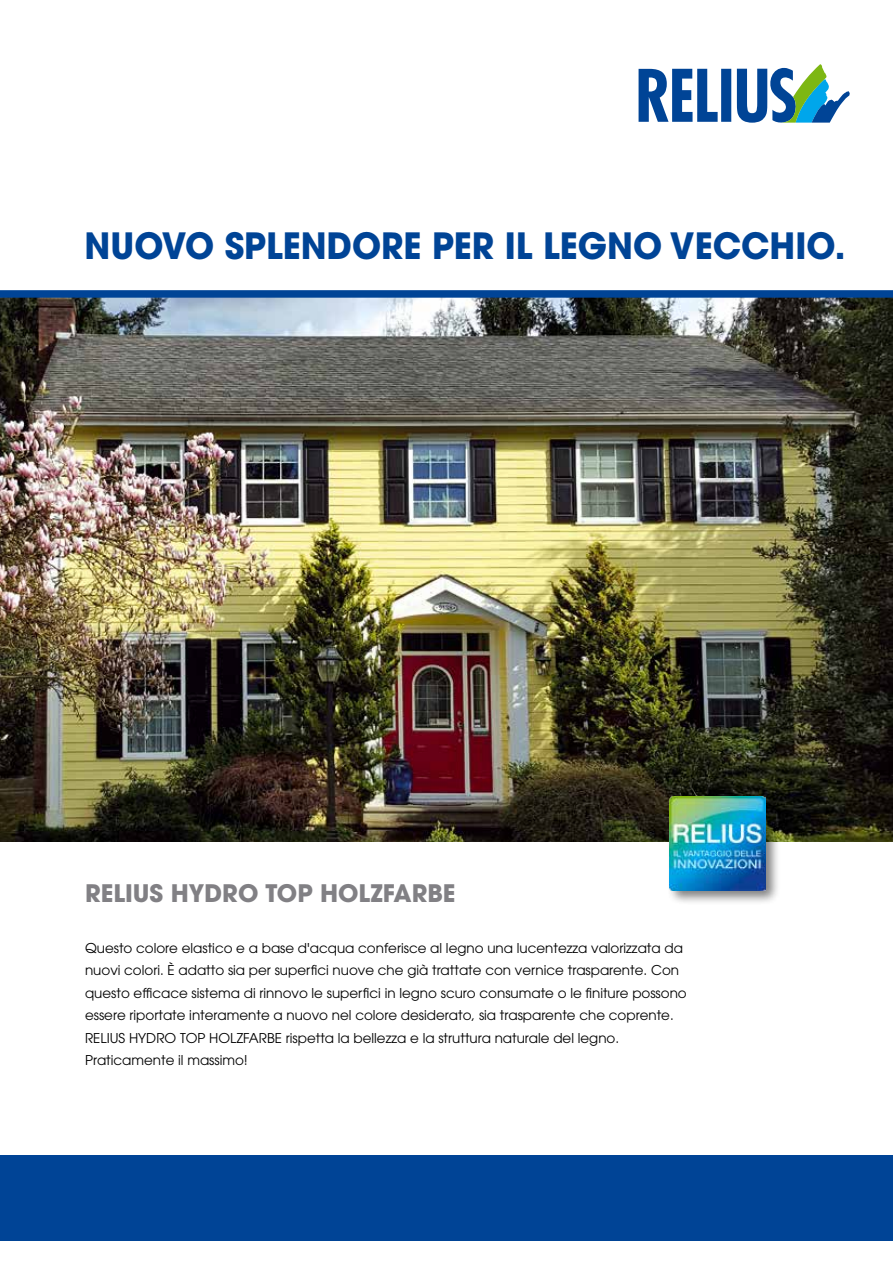
<style>
.page{position:relative;width:893px;height:1263px;background:#fff}
.page>*{position:absolute;margin:0;border:0;box-sizing:border-box;transform-origin:0 0}
.t1{font:700 36px "ITC Avant Garde Std";color:#004496;scale:.95 1}
.t2{font:700 24px "ITC Avant Garde Std";color:#818084}
.t3{font:13.5px/22.5px "ITC Avant Garde Std";color:#000}
</style>
<div class="page">
<div style="left:0;top:1154px;width:893px;height:86px;background:#004496"></div>
<svg style="left:639px;top:64px;width:211px;height:59px"></svg>
<img style="left:0;top:298px;width:893px;height:543px">
<div style="left:0;top:290px;width:893px;height:8px;background:#004496"></div>
<div style="left:666px;top:793px;width:115px;height:113px;background:#000;opacity:.5"></div>
<img style="left:669px;top:796px;width:96px;height:94px">
<h1 class="t1" style="left:85px;top:221px;width:802px">NUOVO SPLENDORE PER IL LEGNO VECCHIO.</h1>
<h2 class="t2" style="left:85px;top:877px;width:372px">RELIUS HYDRO TOP HOLZFARBE</h2>
<p class="t3" style="left:85px;top:936px;width:603px">Questo colore elastico e a base d'acqua conferisce al legno una lucentezza valorizzata da nuovi colori. È adatto sia per superfici nuove che già trattate con vernice trasparente. Con questo efficace sistema di rinnovo le superfici in legno scuro consumate o le finiture possono essere riportate interamente a nuovo nel colore desiderato, sia trasparente che coprente.<br>RELIUS HYDRO TOP HOLZFARBE rispetta la bellezza e la struttura naturale del legno.<br>Praticamente il massimo!</p>
</div>
